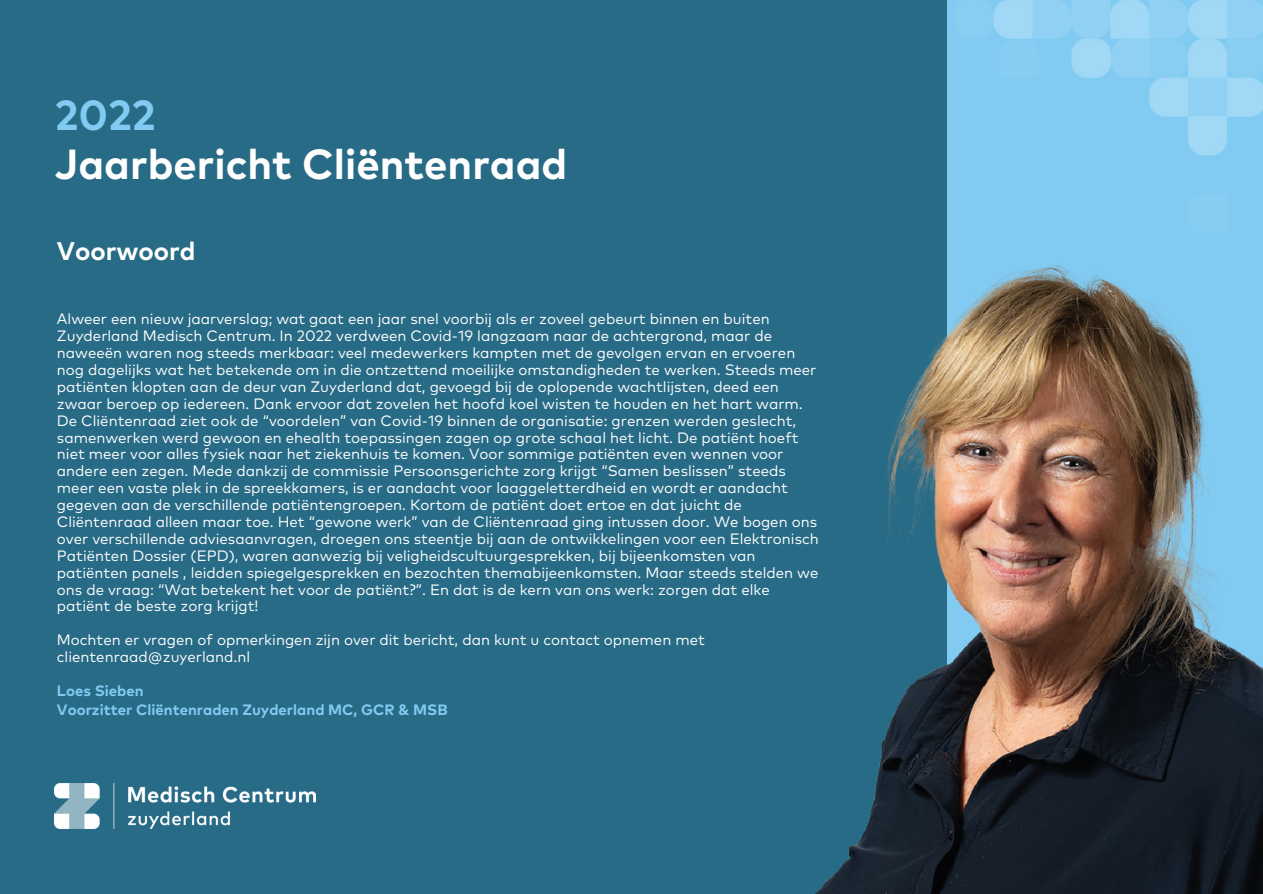
<style>
.page{position:relative;width:1263px;height:894px;background:#fff}
.page>*{position:absolute;margin:0;border:0;box-sizing:border-box;transform-origin:0 0}
.t1{font:700 42px "Mark OT";color:#fff}
.t2{font:700 42px "Mark OT";color:#81cbf2}
.t3{font:700 25.5px "Mark OT";color:#fff}
.t4{font:15px/16.8px "Mark OT";color:#fff}
.t5{font:700 15px "Mark OT";color:#81cbf2}
</style>
<div class="page">
<div style="left:0;top:0;width:971px;height:892px;background:#286b86"></div>
<img style="left:55px;top:783px;width:261px;height:45px">
<img style="left:947px;top:0;width:316px;height:225px">
<img style="left:762px;top:225px;width:501px;height:668px">
<p class="t2" style="left:55px;top:96px;width:102px">2022</p>
<p class="t1" style="left:55px;top:146px;width:514px">Jaarbericht Cliëntenraad</p>
<p class="t3" style="left:57px;top:239px;width:140px">Voorwoord</p>
<p class="t4" style="left:57px;top:311px;width:761px">Alweer een nieuw jaarverslag; wat gaat een jaar snel voorbij als er zoveel gebeurt binnen en buiten Zuyderland Medisch Centrum. In 2022 verdween Covid-19 langzaam naar de achtergrond, maar de naweeën waren nog steeds merkbaar: veel medewerkers kampten met de gevolgen ervan en ervoeren nog dagelijks wat het betekende om in die ontzettend moeilijke omstandigheden te werken. Steeds meer patiënten klopten aan de deur van Zuyderland dat, gevoegd bij de oplopende wachtlijsten, deed een zwaar beroep op iedereen. Dank ervoor dat zovelen het hoofd koel wisten te houden en het hart warm.</p>
<p class="t4" style="left:57px;top:413px;width:763px">De Cliëntenraad ziet ook de “voordelen” van Covid-19 binnen de organisatie: grenzen werden geslecht, samenwerken werd gewoon en ehealth toepassingen zagen op grote schaal het licht. De patiënt hoeft niet meer voor alles fysiek naar het ziekenhuis te komen. Voor sommige patiënten even wennen voor andere een zegen. Mede dankzij de commissie Persoonsgerichte zorg krijgt “Samen beslissen” steeds meer een vaste plek in de spreekkamers, is er aandacht voor laaggeletterdheid en wordt er aandacht gegeven aan de verschillende patiëntengroepen. Kortom de patiënt doet ertoe en dat juicht de Cliëntenraad alleen maar toe. Het “gewone werk” van de Cliëntenraad ging intussen door. We bogen ons over verschillende adviesaanvragen, droegen ons steentje bij aan de ontwikkelingen voor een Elektronisch Patiënten Dossier (EPD), waren aanwezig bij veligheidscultuurgesprekken, bij bijeenkomsten van patiënten panels , leidden spiegelgesprekken en bezochten themabijeenkomsten. Maar steeds stelden we ons de vraag: “Wat betekent het voor de patiënt?”. En dat is de kern van ons werk: zorgen dat elke patiënt de beste zorg krijgt!</p>
<p class="t4" style="left:57px;top:632px;width:649px">Mochten er vragen of opmerkingen zijn over dit bericht, dan kunt u contact opnemen met clientenraad@zuyerland.nl</p>
<p class="t5" style="left:57px;top:683px;width:88px">Loes Sieben</p>
<p class="t5" style="left:57px;top:703px;width:392px">Voorzitter Cliëntenraden Zuyderland MC, GCR &amp; MSB</p>
</div>
